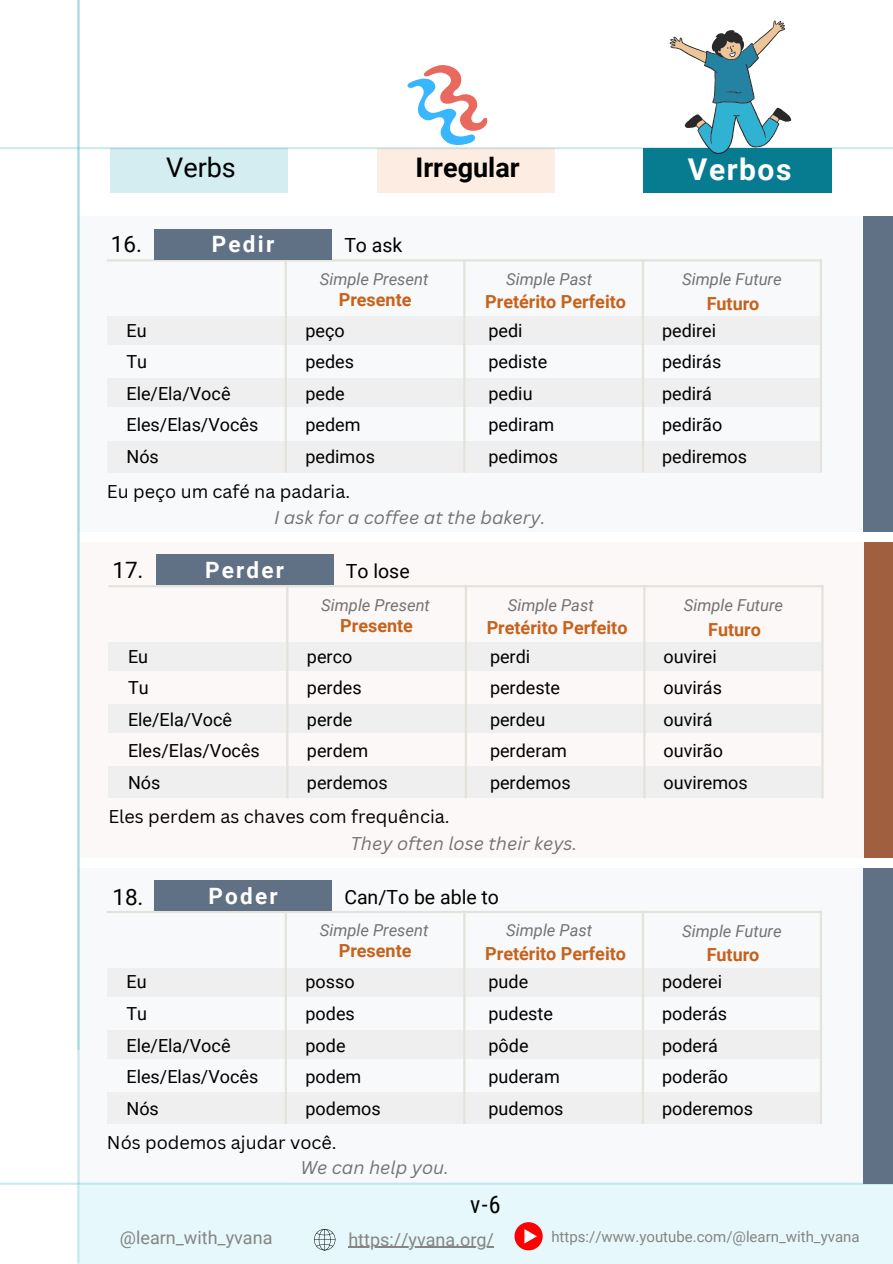
<style>
.page{position:relative;width:893px;height:1264px;background:#fff}
.page>*{position:absolute;margin:0;border:0;box-sizing:border-box;transform-origin:0 0}
.t1{font:700 30px "Roboto";letter-spacing:.05em;color:#fff}
.t2{font:700 27px "Roboto";color:#000}
.t3{font:27px "Roboto";color:#000}
.t4{font:24px "Roboto Condensed";color:#000}
.t5{font:700 22.5px "Roboto";letter-spacing:.1em;color:#fff}
.t6{font:22.5px "Roboto";color:#000}
.t7{font:19.5px "Roboto";color:#000}
.t8{font:18px/31.5px "Roboto";color:#000}
.t9{font:700 18px "Roboto";color:#c6621c}
.t10{font:18px "Canva Sans";color:#000}
.t11{font:italic 18px "Canva Sans";color:#737373}
.t12{font:18px "Roboto";color:#858585}
.t13{font:italic 16.5px "Roboto";color:#737373}
.t14{font:15px "Roboto";color:#858585}
</style>
<div class="page">
<hr style="left:77px;top:0;width:3px;height:1263px;background:#079ab4">
<hr style="left:0;top:1182px;width:892px;height:2px;background:#079ab4">
<div style="left:78px;top:216px;width:784px;height:316px;background:#f8f9fa"></div>
<hr style="left:819px;top:259px;width:3px;height:213px;background:#e3e2db">
<div style="left:862px;top:216px;width:30px;height:316px;background:#607085"></div>
<div style="left:107px;top:316px;width:712px;height:28px;background:#efefef"></div>
<div style="left:107px;top:378px;width:712px;height:29px;background:#efefef"></div>
<div style="left:107px;top:441px;width:712px;height:31px;background:#efefef"></div>
<hr style="left:285px;top:259px;width:2px;height:213px;background:#e3e2db">
<hr style="left:463px;top:259px;width:2px;height:213px;background:#e3e2db">
<hr style="left:107px;top:259px;width:715px;height:2px;background:#e3e2db">
<hr style="left:641px;top:259px;width:3px;height:213px;background:#e3e2db">
<div style="left:154px;top:229px;width:178px;height:30px;background:#607085"></div>
<div style="left:78px;top:868px;width:784px;height:315px;background:#f8f9fa"></div>
<hr style="left:819px;top:910px;width:3px;height:214px;background:#e3e2db">
<div style="left:862px;top:868px;width:30px;height:315px;background:#607085"></div>
<div style="left:107px;top:968px;width:712px;height:28px;background:#efefef"></div>
<div style="left:107px;top:1030px;width:712px;height:28px;background:#efefef"></div>
<div style="left:107px;top:1092px;width:712px;height:32px;background:#efefef"></div>
<hr style="left:285px;top:910px;width:2px;height:214px;background:#e3e2db">
<hr style="left:463px;top:910px;width:2px;height:214px;background:#e3e2db">
<hr style="left:107px;top:910px;width:715px;height:3px;background:#e3e2db">
<hr style="left:641px;top:910px;width:3px;height:214px;background:#e3e2db">
<div style="left:154px;top:880px;width:178px;height:30px;background:#607085"></div>
<div style="left:80px;top:542px;width:783px;height:315px;background:#fbf8f7"></div>
<hr style="left:821px;top:585px;width:2px;height:213px;background:#e3e2db">
<div style="left:864px;top:542px;width:28px;height:315px;background:#a06040"></div>
<div style="left:108px;top:642px;width:713px;height:28px;background:#efefef"></div>
<div style="left:108px;top:704px;width:713px;height:28px;background:#efefef"></div>
<div style="left:108px;top:766px;width:713px;height:32px;background:#efefef"></div>
<hr style="left:286px;top:585px;width:2px;height:213px;background:#e3e2db">
<hr style="left:464px;top:585px;width:3px;height:213px;background:#e3e2db">
<hr style="left:108px;top:585px;width:715px;height:2px;background:#e3e2db">
<hr style="left:643px;top:585px;width:2px;height:213px;background:#e3e2db">
<div style="left:156px;top:554px;width:177px;height:31px;background:#607085"></div>
<div style="left:77px;top:1183px;width:815px;height:80px;background:#e6f8fb"></div>
<svg style="left:314px;top:1229px;width:21px;height:21px"></svg>
<svg style="left:514px;top:1222px;width:28px;height:28px"></svg>
<hr style="left:348px;top:1246px;width:146px;height:1px;background:#858585">
<hr style="left:0;top:147px;width:892px;height:2px;background:#079ab4">
<div style="left:643px;top:148px;width:188px;height:44px;background:#077b8f"></div>
<div style="left:110px;top:148px;width:178px;height:44px;background:#d3edf1"></div>
<div style="left:377px;top:148px;width:177px;height:44px;background:#fdece2"></div>
<svg style="left:669px;top:20px;width:122px;height:134px"></svg>
<svg style="left:407px;top:65px;width:80px;height:80px"></svg>
<p class="t6" style="left:111px;top:231px;width:33px">16.</p>
<h2 class="t3" style="left:166px;top:152px;width:71px">Verbs</h2>
<h2 class="t2" style="left:415px;top:152px;width:106px">Irregular</h2>
<h1 class="t1" style="left:687px;top:152px;width:105px">Verbos</h1>
<p class="t5" style="left:212px;top:231px;width:64px">Pedir</p>
<p class="t7" style="left:344px;top:234px;width:60px">To ask</p>
<p class="t13" style="left:320px;top:269px;width:110px">Simple Present</p>
<p class="t9" style="left:339px;top:289px;width:74px">Presente</p>
<p class="t13" style="left:506px;top:269px;width:87px">Simple Past</p>
<p class="t13" style="left:682px;top:270px;width:101px">Simple Future</p>
<p class="t9" style="left:706px;top:293px;width:54px">Futuro</p>
<p class="t9" style="left:485px;top:291px;width:142px">Pretérito Perfeito</p>
<p class="t8" style="left:126px;top:315px;width:133px">Eu<br>Tu<br>Ele/Ela/Você<br>Eles/Elas/Vocês<br>Nós</p>
<p class="t8" style="left:305px;top:315px;width:71px">peço pedes pede pedem pedimos</p>
<p class="t8" style="left:488px;top:315px;width:71px">pedi pediste pediu pediram pedimos</p>
<p class="t8" style="left:662px;top:315px;width:87px">pedirei pedirás pedirá pedirão pediremos</p>
<p class="t10" style="left:107px;top:478px;width:245px">Eu peço um café na padaria.</p>
<p class="t11" style="left:274px;top:504px;width:273px">I ask for a coffee at the bakery.</p>
<p class="t6" style="left:112px;top:557px;width:33px">17.</p>
<p class="t5" style="left:205px;top:557px;width:80px">Perder</p>
<p class="t7" style="left:346px;top:559px;width:65px">To lose</p>
<p class="t13" style="left:321px;top:595px;width:110px">Simple Present</p>
<p class="t9" style="left:340px;top:615px;width:74px">Presente</p>
<p class="t13" style="left:507px;top:595px;width:87px">Simple Past</p>
<p class="t13" style="left:683px;top:596px;width:101px">Simple Future</p>
<p class="t9" style="left:708px;top:619px;width:54px">Futuro</p>
<p class="t9" style="left:486px;top:617px;width:142px">Pretérito Perfeito</p>
<p class="t8" style="left:128px;top:640px;width:133px">Eu<br>Tu<br>Ele/Ela/Você<br>Eles/Elas/Vocês<br>Nós</p>
<p class="t8" style="left:307px;top:640px;width:82px">perco perdes perde perdem perdemos</p>
<p class="t8" style="left:490px;top:640px;width:82px">perdi perdeste perdeu perderam perdemos</p>
<p class="t8" style="left:663px;top:640px;width:86px">ouvirei ouvirás ouvirá ouvirão ouviremos</p>
<p class="t10" style="left:108px;top:804px;width:342px">Eles perdem as chaves com frequência.</p>
<p class="t11" style="left:350px;top:830px;width:228px">They often lose their keys.</p>
<p class="t6" style="left:112px;top:884px;width:33px">18.</p>
<p class="t5" style="left:208px;top:883px;width:71px">Poder</p>
<p class="t7" style="left:344px;top:885px;width:156px">Can/To be able to</p>
<p class="t13" style="left:320px;top:921px;width:110px">Simple Present</p>
<p class="t9" style="left:339px;top:940px;width:74px">Presente</p>
<p class="t13" style="left:506px;top:921px;width:87px">Simple Past</p>
<p class="t13" style="left:682px;top:921px;width:101px">Simple Future</p>
<p class="t9" style="left:706px;top:944px;width:54px">Futuro</p>
<p class="t9" style="left:485px;top:943px;width:142px">Pretérito Perfeito</p>
<p class="t8" style="left:126px;top:966px;width:133px">Eu<br>Tu<br>Ele/Ela/Você<br>Eles/Elas/Vocês<br>Nós</p>
<p class="t8" style="left:305px;top:966px;width:77px">posso podes pode podem podemos</p>
<p class="t8" style="left:488px;top:966px;width:76px">pude pudeste pôde puderam pudemos</p>
<p class="t8" style="left:662px;top:966px;width:92px">poderei poderás poderá poderão poderemos</p>
<p class="t10" style="left:107px;top:1129px;width:231px">Nós podemos ajudar você.</p>
<p class="t11" style="left:300px;top:1155px;width:150px">We can help you.</p>
<h3 class="t4" style="left:470px;top:1190px;width:32px">v-6</h3>
<p class="t12" style="left:120px;top:1226px;width:154px">@learn_with_yvana</p>
<p class="t12" style="left:348px;top:1228px;width:147px">https://yvana.org/</p>
<p class="t14" style="left:551px;top:1228px;width:310px">https://www.youtube.com/@learn_with_yvana</p>
</div>
